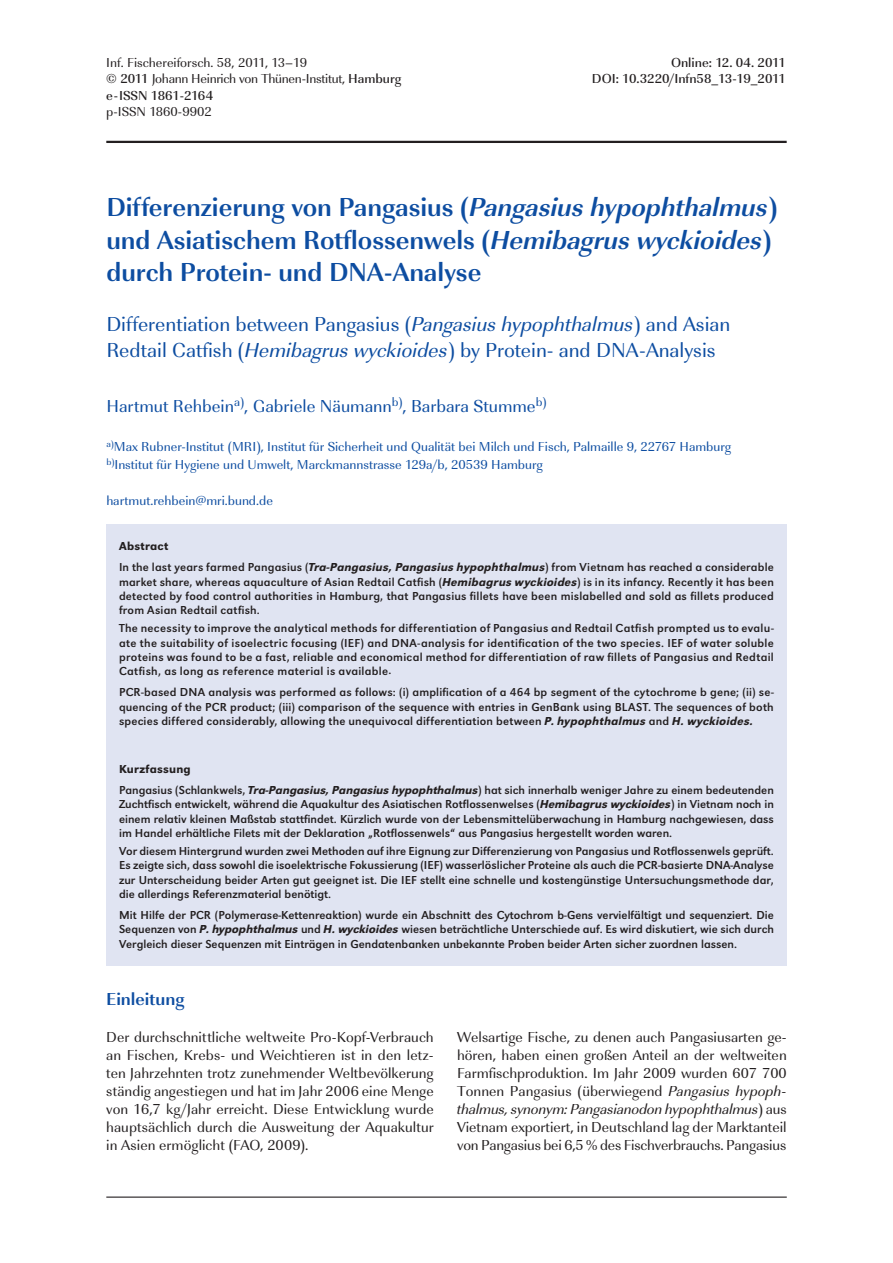
<style>
.page{position:relative;width:893px;height:1263px;background:#fff}
.page>*{position:absolute;margin:0;border:0;box-sizing:border-box;transform-origin:0 0}
.H1-Titel_deu{font:700 27px/32.4px "URW Imperial T";color:#0d4da1}
.H1-Titel_deu-2{font:21px/25.2px "URW Imperial T";color:#0d4da1}
.Autor_-_Name{font:18px "URW Imperial T";color:#0d4da1}
.t1{font:700 18px "URW Imperial T";color:#0d4da1}
.Fließtext_deu{font:15px/18px "URW Imperial T";letter-spacing:-.005em;color:#231f20;text-align:justify}
.Autor_-_Adresse{font:13.5px "URW Imperial T";color:#0d4da1}
.Kopfzeile_1__Seite{font:13.5px "URW Imperial T";color:#231f20}
.Legende_deu{font:13.5px "URW Imperial T";letter-spacing:-.02em;color:#231f20}
.Legende_deu-2{font:500 13.5px "URW Imperial T";color:#231f20}
.Kopfzeile_1__Seite-2{font:500 13.5px "URW Imperial T";color:#231f20}
.Kurzfassung_Text{font:12px/14.4px "URW Grotesk T";color:#231f20;text-align:justify}
.Abstract_Text{font:12px/14.4px "URW Grotesk T";letter-spacing:.015em;color:#231f20;text-align:justify}
.Kurzfassung_Überschr{font:500 12px "URW Grotesk T";letter-spacing:.015em;color:#231f20}
.Abstract_Überschrift{font:500 12px "URW Grotesk T";letter-spacing:.025em;color:#231f20}
.s1{font-weight:500}
.s2{font-family:"URW Imperial T Bold Obli";font-weight:400}
.s3{font-family:"URW Imperial T Regu Obli"}
.s4{font-family:"URW Grotesk T Medi Obli"}
</style>
<div class="page">
<hr style="left:106px;top:1196px;width:681px;height:2px;background:#231f20">
<hr style="left:106px;top:141px;width:681px;height:2px;background:#231f20">
<div style="left:106px;top:524px;width:681px;height:442px;background:#e0e4f2"></div>
<p class="Kopfzeile_1__Seite" style="left:106px;top:55px;width:202px">Inf. Fischereiforsch. 58, 2011, 13–19</p>
<p class="Kopfzeile_1__Seite-2" style="left:671px;top:55px;width:116px">Online: 12. 04. 2011</p>
<p class="Legende_deu" style="left:106px;top:71px;width:297px"><span class="s1">© 2011</span> Johann Heinrich von Thünen-Institut, <span class="s1">Hamburg</span></p>
<p class="Legende_deu-2" style="left:592px;top:71px;width:195px">DOI: 10.3220/Infn58_13-19_2011</p>
<p class="Legende_deu-2" style="left:106px;top:87px;width:108px">e-ISSN 1861-2164</p>
<p class="Kopfzeile_1__Seite" style="left:106px;top:103px;width:107px">p-ISSN 1860-9902</p>
<p class="H1-Titel_deu" style="left:106px;top:191px;width:673px">Differenzierung von Pangasius (<span class="s2">Pangasius hypophthalmus</span>) und Asiatischem Rotflossenwels (<span class="s2">Hemibagrus wyckioides</span>) durch Protein- und DNA-Analyse</p>
<p class="H1-Titel_deu-2" style="left:106px;top:312px;width:625px">Differentiation between Pangasius (<span class="s3">Pangasius hypophthalmus</span>) and Asian<br>Redtail Catfish (<span class="s3">Hemibagrus wyckioides</span>) by Protein- and DNA-Analysis</p>
<p class="Autor_-_Name" style="left:106px;top:395px;width:442px">Hartmut Rehbein<sup>a)</sup>, Gabriele Näumann<sup>b)</sup>, Barbara Stumme<sup>b)</sup></p>
<p class="Autor_-_Adresse" style="left:106px;top:439px;width:626px"><sup>a)</sup>Max Rubner-Institut (MRI), Institut für Sicherheit und Qualität bei Milch und Fisch, Palmaille 9, 22767 Hamburg</p>
<p class="Autor_-_Adresse" style="left:106px;top:457px;width:438px"><sup>b)</sup>Institut für Hygiene und Umwelt, Marckmannstrasse 129a/b, 20539 Hamburg</p>
<p class="Autor_-_Adresse" style="left:106px;top:492px;width:168px">hartmut.rehbein@mri.bund.de</p>
<p class="Abstract_Überschrift" style="left:119px;top:540px;width:51px">Abstract</p>
<p class="Abstract_Text" style="left:119px;top:560px;width:656px">In the last years farmed Pangasius (<span class="s4">Tra-Pangasius, Pangasius hypophthalmus</span>) from Vietnam has reached a considerable market share, whereas aquaculture of Asian Redtail Catfish (<span class="s4">Hemibagrus wyckioides</span>) is in its infancy. Recently it has been detected by food control authorities in Hamburg, that Pangasius fillets have been mislabelled and sold as fillets produced from Asian Redtail catfish.</p>
<p class="Abstract_Text" style="left:119px;top:621px;width:656px">The necessity to improve the analytical methods for differentiation of Pangasius and Redtail Catfish prompted us to evalu&shy;ate the suitability of isoelectric focusing (IEF) and DNA-analysis for identification of the two species. IEF of water soluble proteins was found to be a fast, reliable and economical method for differentiation of raw fillets of Pangasius and Redtail Catfish, as long as reference material is available.</p>
<p class="Abstract_Text" style="left:119px;top:685px;width:656px">PCR-based DNA analysis was performed as follows: (i) amplification of a 464 bp segment of the cytochrome b gene; (ii) se&shy;quencing of the PCR product; (iii) comparison of the sequence with entries in GenBank using BLAST. The sequences of both species differed considerably, allowing the unequivocal differentiation between <span class="s4">P. hypophthalmus</span> and <span class="s4">H. wyckioides.</span></p>
<p class="Kurzfassung_Überschr" style="left:119px;top:762px;width:73px">Kurzfassung</p>
<p class="Kurzfassung_Text" style="left:119px;top:783px;width:656px">Pangasius (Schlankwels, <span class="s4">Tra-Pangasius, Pangasius hypophthalmus</span>) hat sich innerhalb weniger Jahre zu einem bedeutenden Zuchtfisch entwickelt, während die Aquakultur des Asiatischen Rotflossenwelses (<span class="s4">Hemibagrus wyckioides</span>) in Vietnam noch in einem relativ kleinen Maßstab stattfindet. Kürzlich wurde von der Lebensmittelüberwachung in Hamburg nachgewiesen, dass im Handel erhältliche Filets mit der Deklaration „Rotflossenwels“ aus Pangasius hergestellt worden waren.</p>
<p class="Kurzfassung_Text" style="left:119px;top:844px;width:656px">Vor diesem Hintergrund wurden zwei Methoden auf ihre Eignung zur Differenzierung von Pangasius und Rotflossenwels geprüft.<br>Es zeigte sich, dass sowohl die isoelektrische Fokussierung (IEF) wasserlöslicher Proteine als auch die PCR-basierte DNA-Analyse zur Unterscheidung beider Arten gut geeignet ist. Die IEF stellt eine schnelle und kostengünstige Untersuchungsmethode dar, die allerdings Referenzmaterial benötigt.</p>
<p class="Kurzfassung_Text" style="left:119px;top:908px;width:656px">Mit Hilfe der PCR (Polymerase-Kettenreaktion) wurde ein Abschnitt des Cytochrom b-Gens vervielfältigt und sequenziert. Die Sequenzen von <span class="s4">P. hypophthalmus</span> und <span class="s4">H. wyckioides</span> wiesen beträchtliche Unterschiede auf. Es wird diskutiert, wie sich durch Vergleich dieser Sequenzen mit Einträgen in Gendatenbanken unbekannte Proben beider Arten sicher zuordnen lassen.</p>
<h2 class="t1" style="left:106px;top:988px;width:80px">Einleitung</h2>
<p class="Fließtext_deu" style="left:106px;top:1028px;width:329px">Der durchschnittliche weltweite Pro-Kopf-Verbrauch an Fischen, Krebs- und Weichtieren ist in den letz&shy;ten Jahrzehnten trotz zunehmender Weltbevölkerung ständig angestiegen und hat im Jahr 2006 eine Menge von 16,7 kg/Jahr erreicht. Diese Entwicklung wurde hauptsächlich durch die Ausweitung der Aquakultur in Asien ermöglicht (FAO, 2009).</p>
<p class="Fließtext_deu" style="left:457px;top:1028px;width:331px">Welsartige Fische, zu denen auch Pangasiusarten ge&shy;hören, haben einen großen Anteil an der weltweiten Farmfischproduktion. Im Jahr 2009 wurden 607 700<br>Tonnen Pangasius (überwiegend <span class="s3">Pangasius hypoph&shy;thalmus, synonym: Pangasianodon hypophthalmus</span>) aus Vietnam exportiert, in Deutschland lag der Marktanteil von Pangasius bei 6,5 % des Fischverbrauchs. Pangasius</p>
</div>
